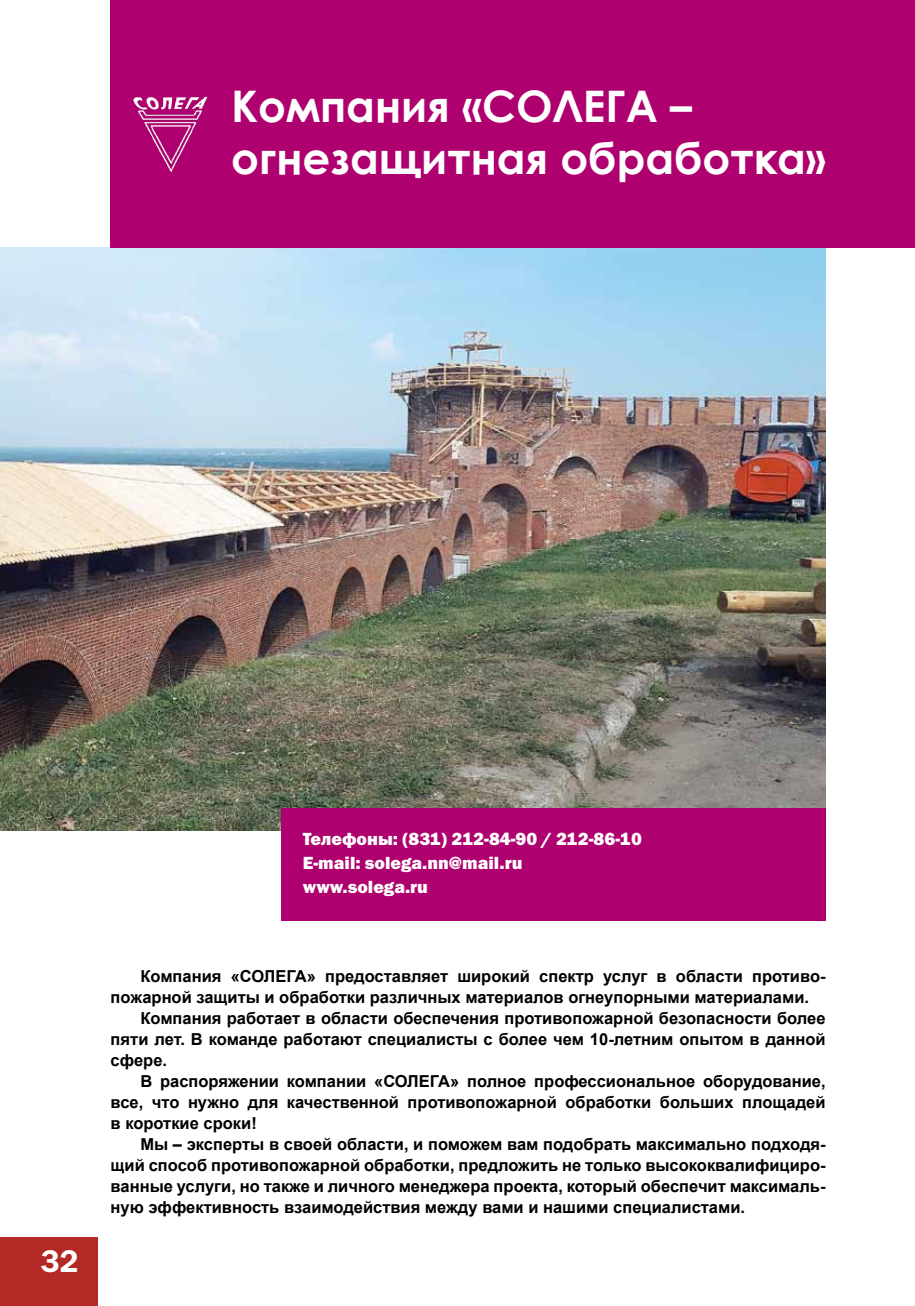
<style>
.page{position:relative;width:915px;height:1306px;background:#fff}
.page>*{position:absolute;margin:0;border:0;box-sizing:border-box;transform-origin:0 0}
.t1{font:700 43.5px/52.2px "Century Gothic";color:#fff}
.t2{font:31.5px "Franklin Gothic Demi C";color:#fff}
.t3{font:17.7px/24px "Franklin Gothic Heavy C";color:#fff}
.t4{font:700 16.5px "Arial";color:#000}
</style>
<div class="page">
<div style="left:0;top:1237px;width:98px;height:68px;background:#b32926"></div>
<img style="left:0;top:247px;width:825px;height:583px">
<div style="left:111px;top:0;width:803px;height:247px;background:#af006f"></div>
<hr style="left:914px;top:92px;width:1px;height:1213px;background:#dddbdb">
<div style="left:281px;top:808px;width:544px;height:113px;background:#af006f"></div>
<img style="left:133px;top:96px;width:75px;height:76px">
<h1 class="t1" style="left:231px;top:78px;width:314px">Компания «СОЛЕГА</h1>
<h1 class="t1" style="left:231px;top:78px;width:596px;text-indent:439px">– огнезащитная обработка»</h1>
<h2 class="t2" style="left:40px;top:1243px;width:40px">32</h2>
<p class="t3" style="left:302px;top:826px;width:340px">Телефоны: (831) 212-84-90 / 212-86-10<br>E-mail: solega.nn@mail.ru www.solega.ru</p>
<p class="t4" style="left:140px;top:965px;width:146px">Компания «Солега</p>
<p class="t4" style="left:306px;top:965px;width:520px">» предоставляет широкий спектр услуг в области противо-</p>
<p class="t4" style="left:111px;top:986px;width:699px">пожарной защиты и обработки различных материалов огнеупорными материалами.</p>
<p class="t4" style="left:140px;top:1007px;width:686px">Компания работает в области обеспечения противопожарной безопасности более</p>
<p class="t4" style="left:111px;top:1028px;width:716px">пяти лет. В команде работают специалисты с более чем 10-летним опытом в данной</p>
<p class="t4" style="left:111px;top:1049px;width:58px">сфере.</p>
<p class="t4" style="left:140px;top:1070px;width:686px">В распоряжении компании «СОЛЕГА» полное профессиональное оборудование,</p>
<p class="t4" style="left:111px;top:1091px;width:716px">все, что нужно для качественной противопожарной обработки больших площадей</p>
<p class="t4" style="left:111px;top:1112px;width:148px">в короткие сроки!</p>
<p class="t4" style="left:140px;top:1133px;width:686px">Мы – эксперты в своей области, и поможем вам подобрать максимально подходя-</p>
<p class="t4" style="left:111px;top:1154px;width:716px">щий способ противопожарной обработки, предложить не только высококвалифициро-</p>
<p class="t4" style="left:111px;top:1175px;width:716px">ванные услуги, но также и личного менеджера проекта, который обеспечит максималь-</p>
<p class="t4" style="left:111px;top:1196px;width:635px">ную эффективность взаимодействия между вами и нашими специалистами.</p>
</div>
